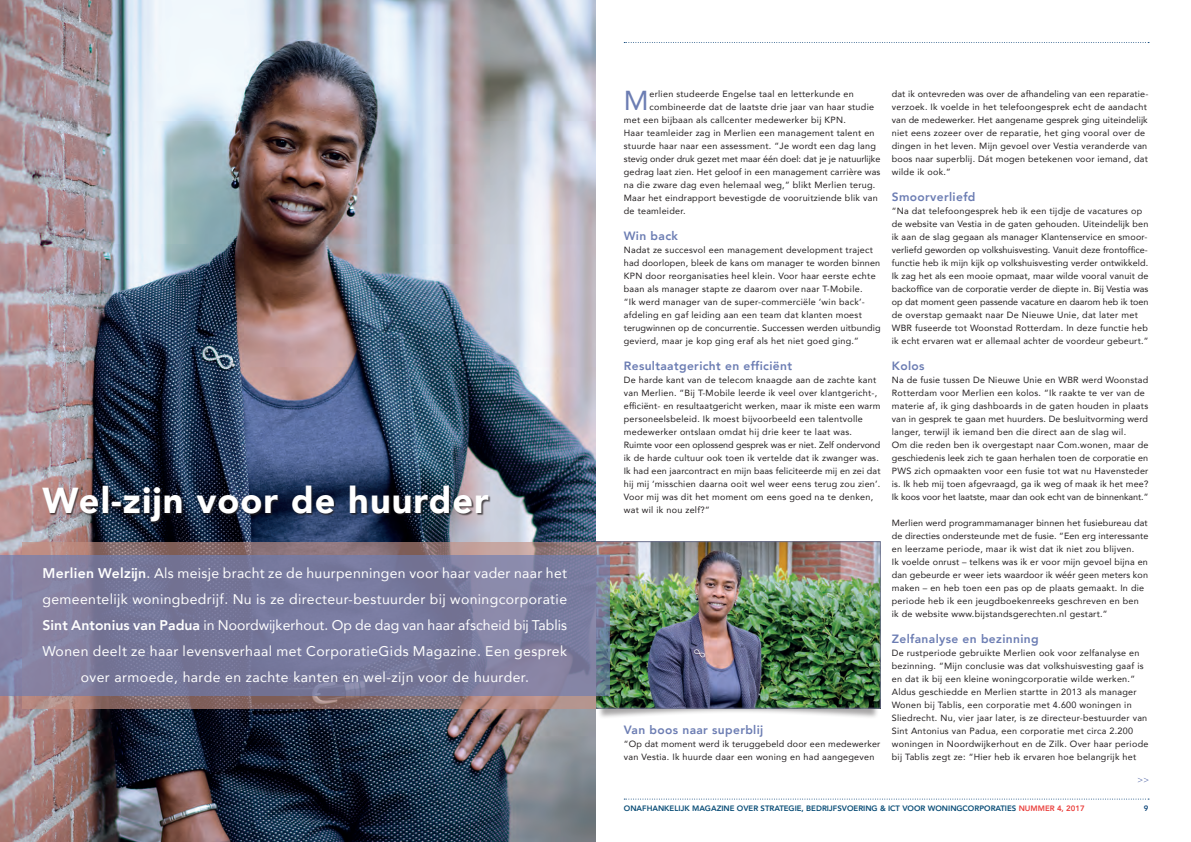
<style>
.page{position:relative;width:1191px;height:842px;background:#fff}
.page>*{position:absolute;margin:0;border:0;box-sizing:border-box;transform-origin:0 0}
.t1{font:900 36px "Avenir";letter-spacing:.03em;color:#fff}
.t2{font:27.4px "Avenir";color:#6c7db3}
.t3{font:14px/26px "Avenir";letter-spacing:.025em;color:#fff}
.t4{font:800 12px "Avenir";letter-spacing:.03em;color:#6c7db3}
.t5{font:9px/13px "Avenir";letter-spacing:.03em;color:#231f20}
.t6{font:9px/13px "Avenir";letter-spacing:.01em;color:#231f20}
.t7{font:9px "Avenir";letter-spacing:.005em;color:#231f20}
.t8{font:9px "Avenir";letter-spacing:-.005em;color:#231f20}
.t9{font:9px "Avenir";color:#231f20}
.t10{font:800 7.8px "Avenir";color:#074b75}
.t11{font:800 7.8px "Avenir";color:#144a7c}
.s1{font-weight:800}
.s2{color:#ea3f3c}
</style>
<div class="page">
<svg style="left:624px;top:799px;width:525px;height:1px"></svg>
<svg style="left:624px;top:42px;width:525px;height:1px"></svg>
<div style="left:597px;top:686px;width:282px;height:34px;background:#231f20;opacity:.4"></div>
<img style="left:597px;top:543px;width:281px;height:163px">
<div style="left:595px;top:541px;width:285px;height:167px;border:1px solid #6c708b"></div>
<img style="left:0;top:0;width:595px;height:842px">
<div style="left:42px;top:486px;width:449px;height:38px;background:#231f20;opacity:.75"></div>
<svg style="left:1137px;top:778px;width:11px;height:4px"></svg>
<svg style="left:22px;top:542px;width:573px;height:166px"></svg>
<svg style="left:0;top:555px;width:610px;height:140px;fill:#787a9e"></svg>
<p class="t1" style="left:43px;top:470px;width:448px">Wel-zijn voor de huurder</p>
<p class="t3" style="left:43px;top:560px;width:526px"><span class="s1">Merlien Welzijn</span>. Als meisje bracht ze de huurpenningen voor haar vader naar het</p>
<p class="t3" style="left:43px;top:586px;width:526px">gemeentelijk woningbedrijf. Nu is ze directeur-bestuurder bij woningcorporatie<br><span class="s1">Sint Antonius van Padua</span> in Noordwijkerhout. Op de dag van haar afscheid bij Tablis</p>
<p class="t3" style="left:43px;top:638px;width:526px;text-align:center">Wonen deelt ze haar levensverhaal met CorporatieGids Magazine. Een gesprek over armoede, harde en zachte kanten en wel-zijn voor de huurder.</p>
<p class="t2" style="left:624px;top:79px;width:26px">M</p>
<p class="t5" style="left:649px;top:87px;width:206px">erlien studeerde Engelse taal en letterkunde en</p>
<p class="t5" style="left:649px;top:100px;width:226px">combineerde dat de laatste drie jaar van haar studie</p>
<p class="t5" style="left:624px;top:113px;width:223px">met een bijbaan als callcenter medewerker bij KPN.</p>
<p class="t5" style="left:624px;top:126px;width:252px">Haar teamleider zag in Merlien een management talent en</p>
<p class="t5" style="left:624px;top:139px;width:254px">stuurde haar naar een assessment. “Je wordt een dag lang</p>
<p class="t9" style="left:624px;top:152px;width:258px">stevig onder druk gezet met maar één doel: dat je je natuurlijke</p>
<p class="t5" style="left:624px;top:165px;width:258px">gedrag laat zien. Het geloof in een management carrière was</p>
<p class="t5" style="left:624px;top:178px;width:255px">na die zware dag even helemaal weg,” blikt Merlien terug.<br>Maar het eindrapport bevestigde de vooruitziende blik van de teamleider.</p>
<p class="t4" style="left:624px;top:227px;width:56px">Win back</p>
<p class="t5" style="left:624px;top:243px;width:258px">Nadat ze succesvol een management development traject had doorlopen, bleek de kans om manager te worden binnen</p>
<p class="t5" style="left:624px;top:269px;width:253px">KPN door reorganisaties heel klein. Voor haar eerste echte baan als manager stapte ze daarom over naar T-Mobile.</p>
<p class="t5" style="left:624px;top:295px;width:242px">“Ik werd manager van de super-commerciële ‘win back’-</p>
<p class="t5" style="left:624px;top:308px;width:239px">afdeling en gaf leiding aan een team dat klanten moest</p>
<p class="t6" style="left:624px;top:321px;width:258px">terugwinnen op de concurrentie. Successen werden uitbundig</p>
<p class="t5" style="left:624px;top:334px;width:236px">gevierd, maar je kop ging eraf als het niet goed ging.”</p>
<p class="t4" style="left:624px;top:357px;width:170px">Resultaatgericht en efficiënt</p>
<p class="t5" style="left:624px;top:373px;width:258px">De harde kant van de telecom knaagde aan de zachte kant van Merlien. “Bij T-Mobile leerde ik veel over klantgericht-, efficiënt- en resultaatgericht werken, maar ik miste een warm</p>
<p class="t5" style="left:624px;top:412px;width:241px">personeelsbeleid. Ik moest bijvoorbeeld een talentvolle medewerker ontslaan omdat hij drie keer te laat was.</p>
<p class="t8" style="left:624px;top:438px;width:258px">Ruimte voor een oplossend gesprek was er niet. Zelf ondervond</p>
<p class="t5" style="left:624px;top:451px;width:256px">ik de harde cultuur ook toen ik vertelde dat ik zwanger was.</p>
<p class="t6" style="left:624px;top:464px;width:258px">Ik had een jaarcontract en mijn baas feliciteerde mij en zei dat</p>
<p class="t5" style="left:624px;top:477px;width:258px">hij mij ‘misschien daarna ooit wel weer eens terug zou zien’.</p>
<p class="t5" style="left:624px;top:490px;width:251px">Voor mij was dit het moment om eens goed na te denken, wat wil ik nou zelf?”</p>
<p class="t4" style="left:624px;top:721px;width:141px">Van boos naar superblij</p>
<p class="t5" style="left:624px;top:737px;width:258px">“Op dat moment werd ik teruggebeld door een medewerker</p>
<p class="t5" style="left:624px;top:750px;width:252px">van Vestia. Ik huurde daar een woning en had aangegeven</p>
<p class="t5" style="left:891px;top:87px;width:258px">dat ik ontevreden was over de afhandeling van een reparatie-</p>
<p class="t6" style="left:891px;top:100px;width:257px">verzoek. Ik voelde in het telefoongesprek echt de aandacht van de medewerker. Het aangename gesprek ging uiteindelijk</p>
<p class="t5" style="left:891px;top:126px;width:257px">niet eens zozeer over de reparatie, het ging vooral over de dingen in het leven. Mijn gevoel over Vestia veranderde van</p>
<p class="t5" style="left:891px;top:152px;width:257px">boos naar superblij. Dát mogen betekenen voor iemand, dat</p>
<p class="t5" style="left:891px;top:165px;width:61px">wilde ik ook.”</p>
<p class="t4" style="left:891px;top:188px;width:85px">Smoorverliefd</p>
<p class="t5" style="left:891px;top:204px;width:258px">“Na dat telefoongesprek heb ik een tijdje de vacatures op de website van Vestia in de gaten gehouden. Uiteindelijk ben</p>
<p class="t5" style="left:891px;top:230px;width:257px">ik aan de slag gegaan als manager Klantenservice en smoor-</p>
<p class="t7" style="left:891px;top:243px;width:258px">verliefd geworden op volkshuisvesting. Vanuit deze frontoffice-</p>
<p class="t5" style="left:891px;top:256px;width:258px">functie heb ik mijn kijk op volkshuisvesting verder ontwikkeld.</p>
<p class="t5" style="left:891px;top:269px;width:258px">Ik zag het als een mooie opmaat, maar wilde vooral vanuit de</p>
<p class="t7" style="left:891px;top:282px;width:258px">backoffice van de corporatie verder de diepte in. Bij Vestia was</p>
<p class="t9" style="left:891px;top:295px;width:258px">op dat moment geen passende vacature en daarom heb ik toen</p>
<p class="t5" style="left:891px;top:308px;width:258px">de overstap gemaakt naar De Nieuwe Unie, dat later met<br>WBR fuseerde tot Woonstad Rotterdam. In deze functie heb</p>
<p class="t5" style="left:891px;top:334px;width:258px">ik echt ervaren wat er allemaal achter de voordeur gebeurt.”</p>
<p class="t4" style="left:891px;top:357px;width:34px">Kolos</p>
<p class="t5" style="left:891px;top:373px;width:258px">Na de fusie tussen De Nieuwe Unie en WBR werd Woonstad</p>
<p class="t5" style="left:891px;top:386px;width:258px">Rotterdam voor Merlien een kolos. “Ik raakte te ver van de materie af, ik ging dashboards in de gaten houden in plaats van in gesprek te gaan met huurders. De besluitvorming werd</p>
<p class="t5" style="left:891px;top:425px;width:236px">langer, terwijl ik iemand ben die direct aan de slag wil.</p>
<p class="t5" style="left:891px;top:438px;width:258px">Om die reden ben ik overgestapt naar Com.wonen, maar de</p>
<p class="t6" style="left:891px;top:451px;width:258px">geschiedenis leek zich te gaan herhalen toen de corporatie en</p>
<p class="t5" style="left:891px;top:464px;width:258px">PWS zich opmaakten voor een fusie tot wat nu Havensteder</p>
<p class="t5" style="left:891px;top:477px;width:258px">is. Ik heb mij toen afgevraagd, ga ik weg of maak ik het mee?</p>
<p class="t8" style="left:891px;top:490px;width:258px">Ik koos voor het laatste, maar dan ook echt van de binnenkant.”</p>
<p class="t6" style="left:891px;top:516px;width:257px">Merlien werd programmamanager binnen het fusiebureau dat</p>
<p class="t6" style="left:891px;top:529px;width:258px">de directies ondersteunde met de fusie. “Een erg interessante</p>
<p class="t5" style="left:891px;top:542px;width:244px">en leerzame periode, maar ik wist dat ik niet zou blijven.</p>
<p class="t5" style="left:891px;top:555px;width:257px">Ik voelde onrust – telkens was ik er voor mijn gevoel bijna en</p>
<p class="t6" style="left:891px;top:568px;width:258px">dan gebeurde er weer iets waardoor ik wéér geen meters kon</p>
<p class="t5" style="left:891px;top:581px;width:254px">maken – en heb toen een pas op de plaats gemaakt. In die periode heb ik een jeugdboekenreeks geschreven en ben ik de website www.bijstandsgerechten.nl gestart.”</p>
<p class="t4" style="left:891px;top:630px;width:148px">Zelfanalyse en bezinning</p>
<p class="t5" style="left:891px;top:646px;width:258px">De rustperiode gebruikte Merlien ook voor zelfanalyse en bezinning. “Mijn conclusie was dat volkshuisvesting gaaf is en dat ik bij een kleine woningcorporatie wilde werken.” Aldus geschiedde en Merlien startte in 2013 als manager Wonen bij Tablis, een corporatie met 4.600 woningen in Sliedrecht. Nu, vier jaar later, is ze directeur-bestuurder van Sint Antonius van Padua, een corporatie met circa 2.200 woningen in Noordwijkerhout en de Zilk. Over haar periode bij Tablis zegt ze: “Hier heb ik ervaren hoe belangrijk het</p>
<p class="t10" style="left:624px;top:803px;width:462px">ONAFHANKELIJK MAGAZINE OVER STRATEGIE, BEDRIJFSVOERING &amp; ICT VOOR WONINGCORPORATIES <span class="s2">NUMMER 4, 2017</span></p>
<p class="t11" style="left:1143px;top:803px;width:6px">9</p>
</div>
